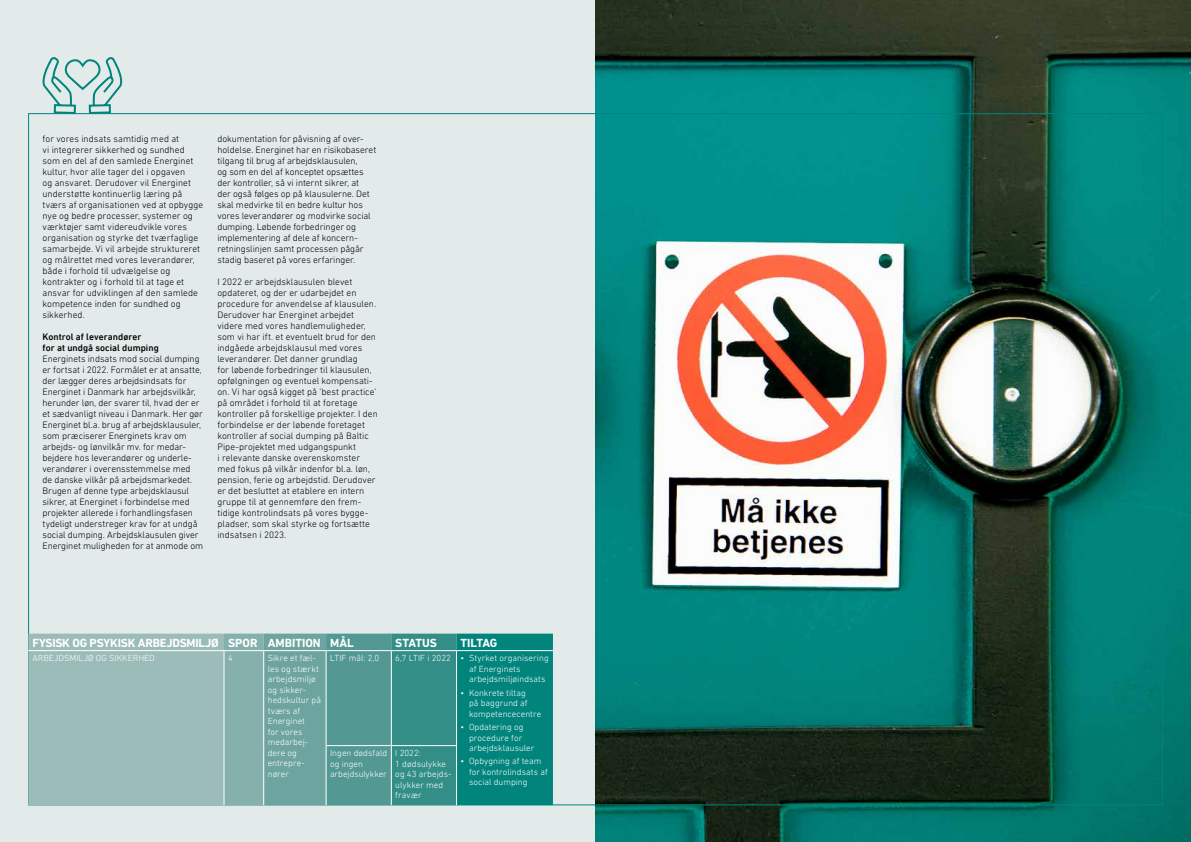
<style>
.page{position:relative;width:1191px;height:842px;background:#e3ebea}
.page>*{position:absolute;margin:0;border:0;box-sizing:border-box;transform-origin:0 0}
.t1{font:700 12px "DIN Next LT Pro";letter-spacing:-.015em;color:#fff}
.t2{font:300 9.5px/11px "DIN Next LT Pro";color:#000}
.t3{font:500 9.5px/11px "DIN Next LT Pro";letter-spacing:.005em;color:#000}
.t4{font:300 9px/10.5px "DIN Next LT Pro";letter-spacing:.005em;color:#fff}
</style>
<div class="page">
<img style="left:595px;top:0;width:596px;height:842px">
<svg style="left:28px;top:634px;width:525px;height:171px;background:#62a49f"></svg>
<hr style="left:28px;top:650px;width:196px;height:1px;background:#fff">
<hr style="left:224px;top:650px;width:40px;height:1px;background:#fff">
<hr style="left:264px;top:650px;width:62px;height:1px;background:#fff">
<hr style="left:263px;top:651px;width:1px;height:95px;background:#fff">
<hr style="left:326px;top:650px;width:65px;height:1px;background:#fff">
<hr style="left:325px;top:651px;width:1px;height:94px;background:#fff">
<hr style="left:391px;top:650px;width:65px;height:1px;background:#fff">
<hr style="left:391px;top:651px;width:1px;height:94px;background:#fff">
<hr style="left:456px;top:650px;width:97px;height:1px;background:#fff">
<hr style="left:456px;top:651px;width:1px;height:94px;background:#fff">
<hr style="left:263px;top:746px;width:1px;height:59px;background:#fff">
<hr style="left:325px;top:745px;width:66px;height:1px;background:#fff">
<hr style="left:325px;top:746px;width:1px;height:59px;background:#fff">
<hr style="left:391px;top:745px;width:66px;height:1px;background:#fff">
<hr style="left:391px;top:746px;width:1px;height:59px;background:#fff">
<hr style="left:456px;top:746px;width:1px;height:59px;background:#fff">
<hr style="left:223px;top:651px;width:1px;height:95px;background:#fff">
<hr style="left:223px;top:746px;width:1px;height:59px;background:#fff">
<svg style="left:40px;top:57px;width:85px;height:58px"></svg>
<p class="t2" style="left:43px;top:133px;width:162px">for vores indsats samtidig med at<br>vi integrerer sikkerhed og sundhed som en del af den samlede Energinet kultur, hvor alle tager del i opgaven<br>og ansvaret. Derudover vil Energinet understøtte kontinuerlig læring på tværs af organisationen ved at opbygge nye og bedre processer, systemer og værktøjer samt videreudvikle vores organisation og styrke det tværfaglige samarbejde. Vi vil arbejde struktureret og målrettet med vores leverandører, både i forhold til udvælgelse og kontrakter og i forhold til at tage et ansvar for udviklingen af den samlede kompetence inden for sundhed og sikkerhed.</p>
<p class="t3" style="left:43px;top:331px;width:118px">Kontrol af leverandører<br>for at undgå social dumping</p>
<p class="t2" style="left:43px;top:353px;width:162px">Energinets indsats mod social dumping er fortsat i 2022. Formålet er at ansatte, der lægger deres arbejdsindsats for Energinet i Danmark har arbejdsvilkår, herunder løn, der svarer til, hvad der er et sædvanligt niveau i Danmark. Her gør Energinet bl.a. brug af arbejdsklausuler, som præciserer Energinets krav om arbejds- og lønvilkår mv. for medar&shy;bejdere hos leverandører og underle&shy;verandører i overensstemmelse med<br>de danske vilkår på arbejdsmarkedet.<br>Brugen af denne type arbejdsklausul sikrer, at Energinet i forbindelse med projekter allerede i forhandlingsfasen tydeligt understreger krav for at undgå social dumping. Arbejdsklausulen giver Energinet muligheden for at anmode om</p>
<p class="t2" style="left:217px;top:133px;width:160px">dokumentation for påvisning af over&shy;holdelse. Energinet har en risikobaseret tilgang til brug af arbejdsklausulen,<br>og som en del af konceptet opsættes der kontroller, så vi internt sikrer, at<br>der også følges op på klausulerne. Det skal medvirke til en bedre kultur hos vores leverandører og modvirke social dumping. Løbende forbedringer og implementering af dele af koncern&shy;retningslinjen samt processen pågår stadig baseret på vores erfaringer.</p>
<p class="t2" style="left:217px;top:276px;width:162px">I 2022 er arbejdsklausulen blevet opdateret, og der er udarbejdet en procedure for anvendelse af klausulen.<br>Derudover har Energinet arbejdet videre med vores handlemuligheder, som vi har ift. et eventuelt brud for den indgåede arbejdsklausul med vores leverandører. Det danner grundlag<br>for løbende forbedringer til klausulen, opfølgningen og eventuel kompensati&shy;on. Vi har også kigget på ’best practice’ på området i forhold til at foretage kontroller på forskellige projekter. I den forbindelse er der løbende foretaget kontroller af social dumping på Baltic Pipe-projektet med udgangspunkt<br>i relevante danske overenskomster med fokus på vilkår indenfor bl.a. løn, pension, ferie og arbejdstid. Derudover er det besluttet at etablere en intern gruppe til at gennemføre den frem&shy;tidige kontrolindsats på vores bygge&shy;pladser, som skal styrke og fortsætte indsatsen i 2023.</p>
<p class="t1" style="left:32px;top:635px;width:323px">FYSISK OG PSYKISK ARBEJDSMILJØ SPOR AMBITION MÅL</p>
<p class="t1" style="left:395px;top:635px;width:43px">STATUS</p>
<p class="t1" style="left:460px;top:635px;width:38px">TILTAG</p>
<p class="t4" style="left:32px;top:653px;width:124px">ARBEJDSMILJØ OG SIKKERHED</p>
<p class="t4" style="left:228px;top:653px;width:6px">4</p>
<p class="t4" style="left:268px;top:653px;width:55px">Sikre et fæl&shy;les og stærkt arbejdsmiljø og sikker&shy;hedskultur på tværs af<br>Energinet<br>for vores medarbej&shy;dere og entrepre&shy;nører</p>
<p class="t4" style="left:330px;top:653px;width:51px">LTIF mål: 2,0</p>
<p class="t4" style="left:469px;top:653px;width:81px;text-indent:-74px">6,7 LTIF i 2022 • Styrket organisering af Energinets arbejdsmiljøindsats</p>
<p class="t4" style="left:469px;top:687px;width:74px;text-indent:-9px">• Konkrete tiltag<br>på baggrund af kompetencecentre</p>
<p class="t4" style="left:469px;top:722px;width:67px;text-indent:-9px">• Opdatering og procedure for arbejdsklausuler</p>
<p class="t4" style="left:469px;top:756px;width:80px;text-indent:-9px">• Opbygning af team for kontrolindsats af social dumping</p>
<p class="t4" style="left:330px;top:748px;width:59px">Ingen dødsfald og ingen arbejdsulykker</p>
<p class="t4" style="left:395px;top:748px;width:58px">I 2022:<br>1 dødsulykke og 43 arbejds&shy;ulykker med fravær</p>
</div>
